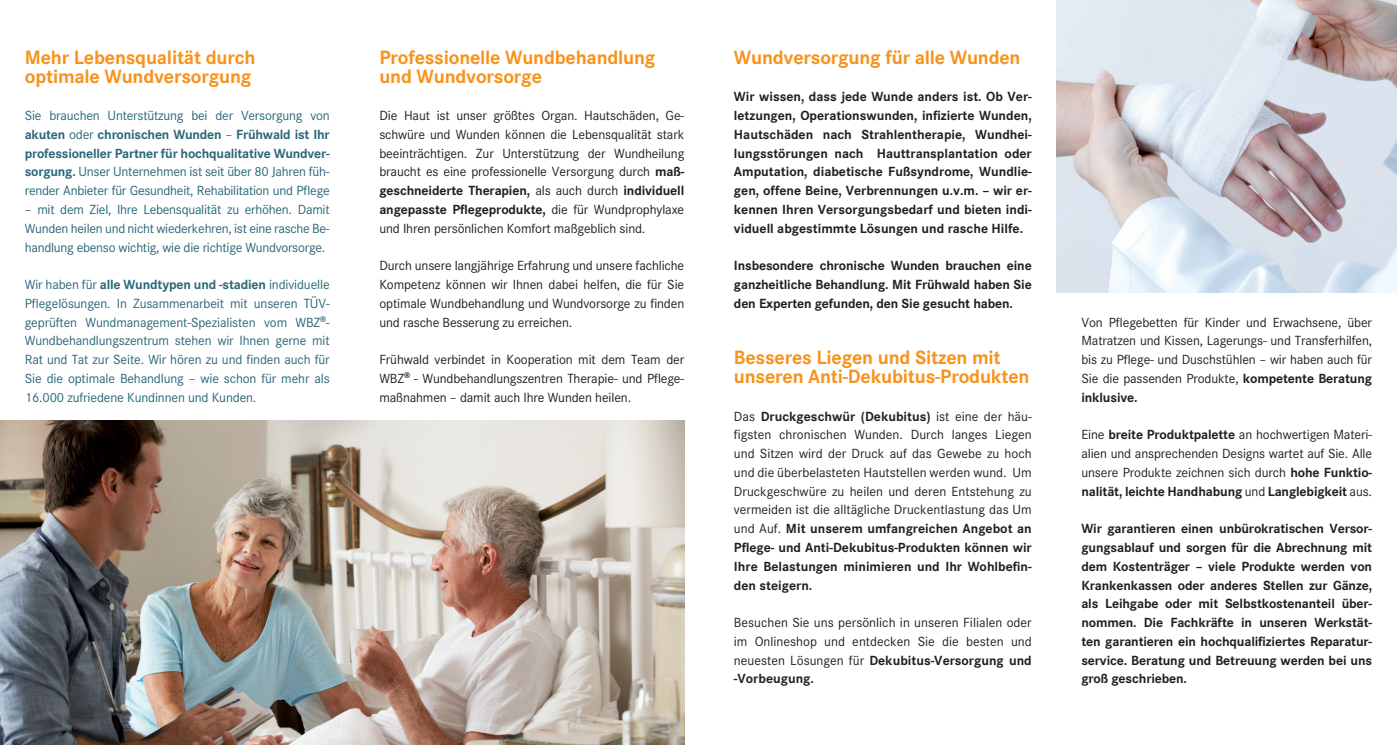
<style>
.page{position:relative;width:1397px;height:745px;background:#fff}
.page>*{position:absolute;margin:0;border:0;box-sizing:border-box;transform-origin:0 0}
.t1{font:700 20px/18.8px "Corpo S";letter-spacing:-.01em;color:#f7931d}
.t2{font:13.75px/18.8px "Corpo S";letter-spacing:-.01em;color:#231f20;text-align:justify}
.t3{font:700 13.75px/18.8px "Corpo S";letter-spacing:-.01em;color:#231f20;text-align:justify}
.t4{font:13.75px/18.8px "Corpo S";letter-spacing:-.02em;color:#2a6778;text-align:justify}
.s1{font-weight:700}
</style>
<div class="page">
<img style="left:0;top:420px;width:684px;height:324px">
<img style="left:1056px;top:0;width:340px;height:292px">
<h1 class="t1" style="left:25px;top:48px;width:232px">Mehr Lebensqualität durch optimale Wundversorgung</h1>
<p class="t4" style="left:25px;top:106px;width:306px">Sie brauchen Unterstützung bei der Versorgung von <span class="s1">akuten</span> oder <span class="s1">chronischen Wunden</span> – <span class="s1">Frühwald ist Ihr professioneller Partner für hochqualitative Wundver&shy;sorgung.</span> Unser Unternehmen ist seit über 80 Jahren füh&shy;render Anbieter für Gesundheit, Rehabilitation und Pflege</p>
<p class="t4" style="left:25px;top:200px;width:306px">– mit dem Ziel, Ihre Lebensqualität zu erhöhen. Damit Wunden heilen und nicht wiederkehren, ist eine rasche Be&shy;handlung ebenso wichtig, wie die richtige Wundvorsorge.</p>
<p class="t4" style="left:25px;top:275px;width:306px">Wir haben für <span class="s1">alle Wundtypen und -stadien</span> individuelle Pflegelösungen. In Zusammenarbeit mit unseren TÜV&shy;geprüften Wundmanagement-Spezialisten vom WBZ<sup>®</sup>- Wundbehandlungszentrum stehen wir Ihnen gerne mit Rat und Tat zur Seite. Wir hören zu und finden auch für Sie die optimale Behandlung – wie schon für mehr als 16.000 zufriedene Kundinnen und Kunden.</p>
<h1 class="t1" style="left:379px;top:48px;width:277px">Professionelle Wundbehandlung und Wundvorsorge</h1>
<p class="t2" style="left:379px;top:106px;width:306px">Die Haut ist unser größtes Organ. Hautschäden, Ge&shy;schwüre und Wunden können die Lebensqualität stark beeinträchtigen. Zur Unterstützung der Wundheilung braucht es eine professionelle Versorgung durch <span class="s1">maß&shy;geschneiderte Therapien,</span> als auch durch <span class="s1">individuell angepasste Pflegeprodukte,</span> die für Wundprophylaxe und Ihren persönlichen Komfort maßgeblich sind.</p>
<p class="t2" style="left:379px;top:256px;width:306px">Durch unsere langjährige Erfahrung und unsere fachliche Kompetenz können wir Ihnen dabei helfen, die für Sie optimale Wundbehandlung und Wundvorsorge zu finden und rasche Besserung zu erreichen.</p>
<p class="t2" style="left:379px;top:350px;width:306px">Frühwald verbindet in Kooperation mit dem Team der WBZ<sup>®</sup> - Wundbehandlungszentren Therapie- und Pflege&shy;maßnahmen – damit auch Ihre Wunden heilen.</p>
<h1 class="t1" style="left:733px;top:48px;width:288px">Wundversorgung für alle Wunden</h1>
<p class="t3" style="left:733px;top:88px;width:299px">Wir wissen, dass jede Wunde anders ist. Ob Ver&shy;letzungen, Operationswunden, infizierte Wunden, Hautschäden nach Strahlentherapie, Wundhei&shy;lungsstörungen nach Hauttransplantation oder Amputation, diabetische Fußsyndrome, Wundlie&shy;gen, offene Beine, Verbrennungen u.v.m. – wir er&shy;kennen Ihren Versorgungsbedarf und bieten indi&shy;viduell abgestimmte Lösungen und rasche Hilfe.</p>
<p class="t3" style="left:733px;top:256px;width:299px">Insbesondere chronische Wunden brauchen eine ganzheitliche Behandlung. Mit Frühwald haben Sie den Experten gefunden, den Sie gesucht haben.</p>
<h1 class="t1" style="left:733px;top:348px;width:297px">Besseres Liegen und Sitzen mit unseren Anti-Dekubitus-Produkten</h1>
<p class="t2" style="left:733px;top:406px;width:299px">Das <span class="s1">Druckgeschwür (Dekubitus)</span> ist eine der häu&shy;figsten chronischen Wunden. Durch langes Liegen und Sitzen wird der Druck auf das Gewebe zu hoch und die überbelasteten Hautstellen werden wund. Um Druckgeschwüre zu heilen und deren Entstehung zu vermeiden ist die alltägliche Druckentlastung das Um und Auf. <span class="s1">Mit unserem umfangreichen Angebot an Pflege- und Anti-Dekubitus-Produkten können wir Ihre Belastungen minimieren und Ihr Wohlbefin&shy;den steigern.</span></p>
<p class="t2" style="left:733px;top:612px;width:299px">Besuchen Sie uns persönlich in unseren Filialen oder im Onlineshop und entdecken Sie die besten und neuesten Lösungen für <span class="s1">Dekubitus-Versorgung und -Vorbeugung.</span></p>
<p class="t2" style="left:1081px;top:312px;width:292px">Von Pflegebetten für Kinder und Erwachsene, über Matratzen und Kissen, Lagerungs- und Transferhilfen, bis zu Pflege- und Duschstühlen – wir haben auch für Sie die passenden Produkte, <span class="s1">kompetente Beratung inklusive.</span></p>
<p class="t2" style="left:1081px;top:425px;width:292px">Eine <span class="s1">breite Produktpalette</span> an hochwertigen Materi&shy;alien und ansprechenden Designs wartet auf Sie. Alle unsere Produkte zeichnen sich durch <span class="s1">hohe Funktio&shy;nalität, leichte Handhabung</span> und <span class="s1">Langlebigkeit</span> aus.</p>
<p class="t3" style="left:1081px;top:519px;width:292px">Wir garantieren einen unbürokratischen Versor&shy;gungsablauf und sorgen für die Abrechnung mit dem Kostenträger – viele Produkte werden von Krankenkassen oder anderes Stellen zur Gänze, als Leihgabe oder mit Selbstkostenanteil über&shy;nommen. Die Fachkräfte in unseren Werkstät&shy;ten garantieren ein hochqualifiziertes Reparatur&shy;service. Beratung und Betreuung werden bei uns groß geschrieben.</p>
</div>
